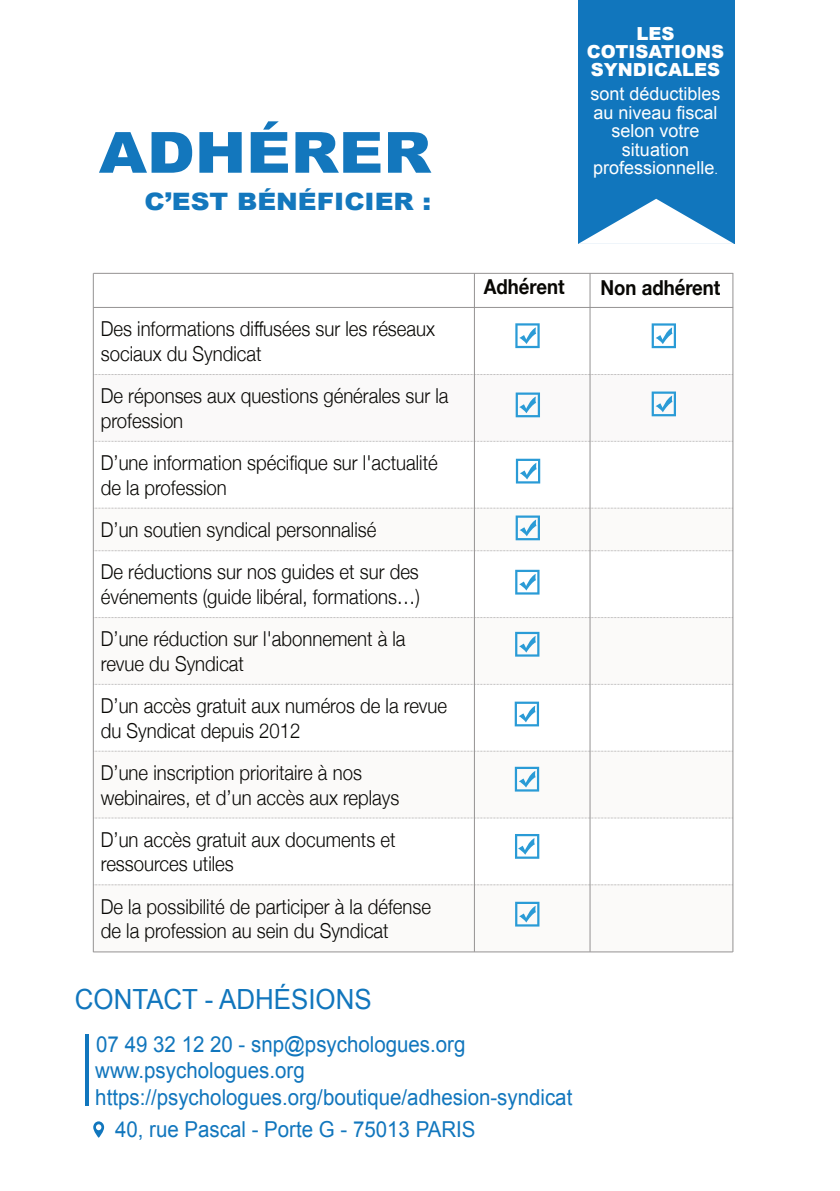
<style>
.page{position:relative;width:840px;height:1191px;background:#fff}
.page>*{position:absolute;margin:0;border:0;box-sizing:border-box;transform-origin:0 0}
.t1{font:900 56.8px "Arial";color:#1377bd;scale:1.09 1}
.t2{font:27.8px "Arial";color:#1176bd;scale:.93 1}
.t3{font:900 24px "Arial";color:#1377bd;scale:1.09 1}
.t4{font:22px/25.8px "Arial";color:#1176bd;scale:.93 1}
.t5{font:300 20.6px/42.2px "Helvetica Neue";color:#080704;scale:.9 1}
.t6{font:700 20.6px "Helvetica Neue";color:#080704;scale:.9 1}
.t7{font:18px/18.6px "Arial";color:#fff;text-align:center}
.t8{font:900 18px/18px "Arial";color:#fff;text-align:center}
.s1{font-size:12.8px}
</style>
<div class="page">
<svg style="left:93px;top:1121px;width:11px;height:16px"></svg>
<hr style="left:85px;top:1034px;width:3px;height:72px;background:#1176bd">
<div style="left:93px;top:374px;width:365px;height:67px;background:#faf9f9"></div>
<div style="left:458px;top:374px;width:131px;height:67px;background:#faf9f9"></div>
<div style="left:589px;top:374px;width:143px;height:67px;background:#faf9f9"></div>
<div style="left:93px;top:508px;width:365px;height:43px;background:#fbfaf9"></div>
<div style="left:458px;top:508px;width:131px;height:43px;background:#fbfaf9"></div>
<div style="left:589px;top:508px;width:143px;height:43px;background:#fbfaf9"></div>
<div style="left:93px;top:617px;width:365px;height:67px;background:#fbfaf9"></div>
<div style="left:458px;top:617px;width:131px;height:67px;background:#fbfaf9"></div>
<div style="left:589px;top:617px;width:143px;height:67px;background:#fbfaf9"></div>
<div style="left:93px;top:751px;width:365px;height:67px;background:#fbfaf9"></div>
<div style="left:458px;top:751px;width:131px;height:67px;background:#fbfaf9"></div>
<div style="left:589px;top:751px;width:143px;height:67px;background:#fbfaf9"></div>
<div style="left:93px;top:885px;width:365px;height:67px;background:#fbfaf9"></div>
<div style="left:458px;top:885px;width:131px;height:67px;background:#fbfaf9"></div>
<div style="left:589px;top:885px;width:143px;height:67px;background:#fbfaf9"></div>
<svg style="left:94px;top:374px;width:638px;height:1px"></svg>
<svg style="left:94px;top:441px;width:638px;height:1px"></svg>
<svg style="left:94px;top:508px;width:638px;height:1px"></svg>
<svg style="left:94px;top:550px;width:638px;height:1px"></svg>
<svg style="left:94px;top:617px;width:638px;height:1px"></svg>
<svg style="left:94px;top:684px;width:638px;height:1px"></svg>
<svg style="left:94px;top:751px;width:638px;height:1px"></svg>
<svg style="left:94px;top:817px;width:638px;height:1px"></svg>
<svg style="left:94px;top:884px;width:638px;height:1px"></svg>
<hr style="left:93px;top:951px;width:639px;height:1px;background:#949292">
<hr style="left:93px;top:307px;width:639px;height:1px;background:#949292">
<hr style="left:93px;top:273px;width:639px;height:1px;background:#949292">
<svg style="left:651px;top:323px;width:24px;height:25px"></svg>
<svg style="left:651px;top:391px;width:24px;height:25px"></svg>
<svg style="left:515px;top:323px;width:24px;height:25px"></svg>
<svg style="left:515px;top:392px;width:24px;height:25px"></svg>
<svg style="left:515px;top:459px;width:25px;height:24px"></svg>
<svg style="left:515px;top:515px;width:24px;height:25px"></svg>
<svg style="left:515px;top:570px;width:24px;height:24px"></svg>
<svg style="left:515px;top:632px;width:24px;height:24px"></svg>
<svg style="left:514px;top:701px;width:24px;height:25px"></svg>
<svg style="left:514px;top:766px;width:25px;height:25px"></svg>
<svg style="left:515px;top:834px;width:24px;height:24px"></svg>
<svg style="left:515px;top:901px;width:24px;height:25px"></svg>
<hr style="left:589px;top:273px;width:1px;height:678px;background:#949292">
<hr style="left:732px;top:273px;width:1px;height:679px;background:#949292">
<hr style="left:93px;top:273px;width:1px;height:679px;background:#949292">
<hr style="left:474px;top:273px;width:1px;height:678px;background:#949292">
<div style="left:578px;top:0;width:156px;height:243px;background:#1176bd"></div>
<svg style="left:578px;top:199px;width:155px;height:45px"></svg>
<h1 class="t1" style="left:99px;top:132px;width:306px">ADHÉRER</h1>
<p class="t3" style="left:144px;top:193px;width:264px">C’EST BÉNÉFICIER :</p>
<p class="t5" style="left:101px;top:316px;width:372px;line-height:24.6px">Des informations diffusées sur les réseaux sociaux du Syndicat</p>
<p class="t5" style="left:101px;top:383px;width:387px;line-height:24.6px">De réponses aux questions générales sur la profession</p>
<p class="t5" style="left:101px;top:450px;width:376px;line-height:24.6px">D’une information spécifique sur l'actualité de la profession</p>
<p class="t5" style="left:101px;top:508px;width:355px">D’un soutien syndical personnalisé<br>De réductions sur nos guides et sur des</p>
<p class="t5" style="left:101px;top:575px;width:356px">événements (guide libéral, formations…)<br>D’une réduction sur l'abonnement à la</p>
<p class="t5" style="left:101px;top:642px;width:386px">revue du Syndicat<br>D’un accès gratuit aux numéros de la revue</p>
<p class="t5" style="left:101px;top:709px;width:291px">du Syndicat depuis 2012<br>D’une inscription prioritaire à nos</p>
<p class="t5" style="left:101px;top:775px;width:333px">webinaires, et d’un accès aux replays<br>D’un accès gratuit aux documents et</p>
<p class="t5" style="left:101px;top:842px;width:368px">ressources utiles<br>De la possibilité de participer à la défense</p>
<p class="t5" style="left:101px;top:909px;width:321px">de la profession au sein du Syndicat</p>
<h2 class="t2" style="left:75px;top:988px;width:320px">CONTACT - ADHÉSIONS</h2>
<p class="t8" style="left:586px;top:26px;width:139px">LES<br>COTISATIONS<br>SYNDICALES</p>
<p class="t7" style="left:590px;top:86px;width:132px">sont déductibles au niveau fiscal selon votre situation professionnelle<span class="s1">.</span></p>
<p class="t6" style="left:483px;top:274px;width:91px">Adhérent</p>
<p class="t6" style="left:600px;top:275px;width:135px">Non adhérent</p>
<p class="t4" style="left:95px;top:1033px;width:399px">07 49 32 12 20 - snp@psychologues.org www.psychologues.org</p>
<p class="t4" style="left:95px;top:1086px;width:514px">https://psychologues.org/boutique/adhesion-syndicat</p>
<p class="t4" style="left:115px;top:1118px;width:389px">40, rue Pascal - Porte G - 75013 PARIS</p>
</div>
